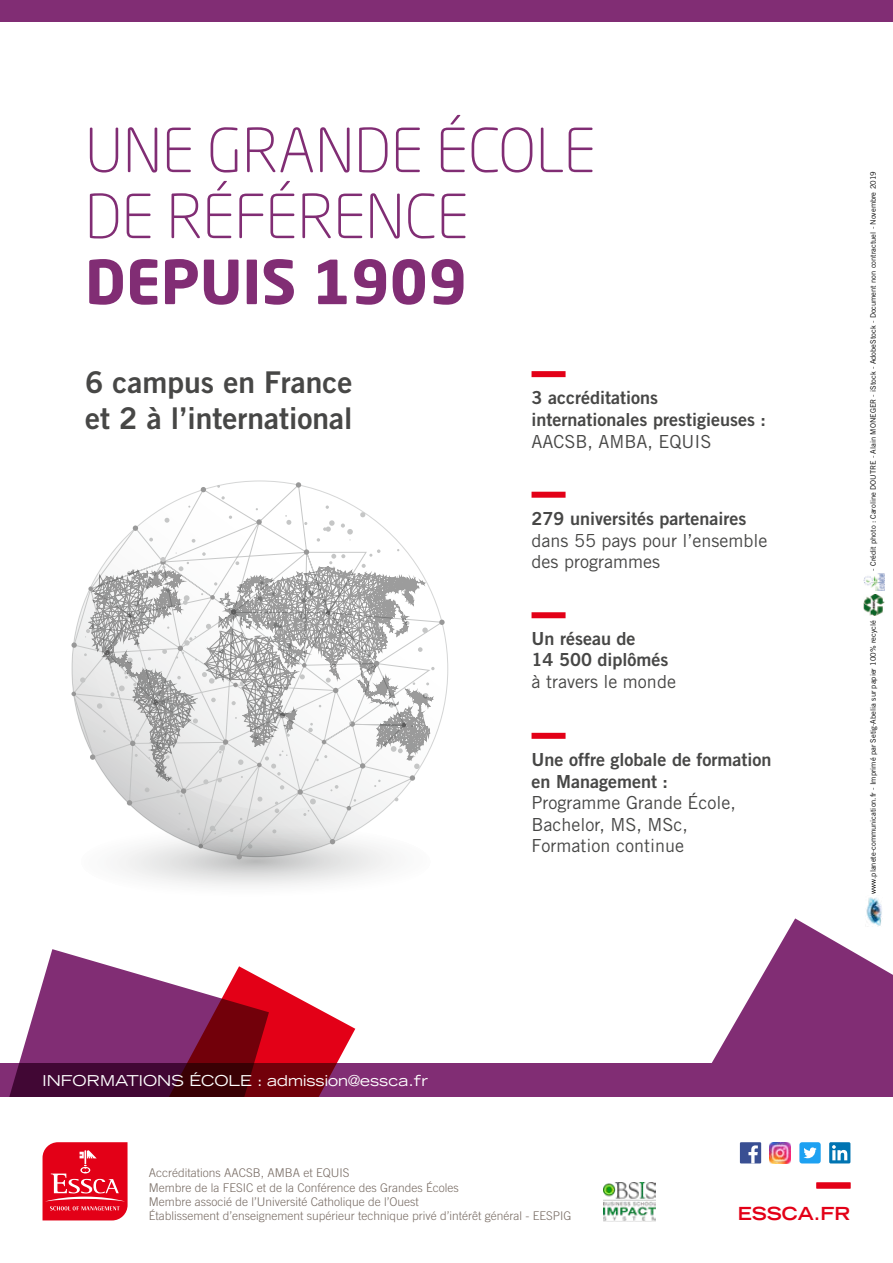
<style>
.page{position:relative;width:893px;height:1263px;background:#fff}
.page>*{position:absolute;margin:0;border:0;box-sizing:border-box;transform-origin:0 0}
.t1{font:300 60px/66px "Neo Sans Std";color:#812d74}
.t2{font:700 60px "Neo Sans Std";color:#812d74}
.t3{font:30px/36px "Trade Gothic LT Std Bd 2";color:#474746}
.t4{font:18px/21.6px "Trade Gothic LT Std Bd 2";color:#474746}
.t5{font:18px/21.6px "Trade Gothic LT Std";color:#474746}
.t6{font:700 expanded 18px "Trade Gothic LT Std";color:#e30017}
.t7{font:expanded 15px "Trade Gothic LT Std";color:#fff}
.t8{font:300 12px/14.4px "Trade Gothic LT Std";color:#786c64}
.t9{font:7.5px "Trade Gothic LT Std";color:#000}
.t10{font:300 7.5px "Trade Gothic LT Std";color:#756a62;scale:.9 1}
</style>
<div class="page">
<svg style="left:711px;top:918px;width:182px;height:145px;fill:#812d74"></svg>
<div style="left:0;top:0;width:893px;height:21px;background:#812d74"></div>
<div style="left:0;top:1063px;width:893px;height:34px;background:#812d74"></div>
<svg style="left:269px;top:982px;width:86px;height:115px;fill:#e30017"></svg>
<svg style="left:9px;top:949px;width:260px;height:148px"></svg>
<div style="left:531px;top:371px;width:35px;height:6px;background:#e30017"></div>
<div style="left:531px;top:492px;width:35px;height:6px;background:#e30017"></div>
<div style="left:531px;top:612px;width:35px;height:6px;background:#e30017"></div>
<div style="left:531px;top:733px;width:35px;height:6px;background:#e30017"></div>
<svg style="left:115px;top:483px;width:290px;height:66px"></svg>
<svg style="left:149px;top:538px;width:4px;height:3px"></svg>
<svg style="left:165px;top:518px;width:4px;height:5px"></svg>
<svg style="left:256px;top:519px;width:6px;height:6px"></svg>
<svg style="left:285px;top:515px;width:6px;height:10px"></svg>
<svg style="left:326px;top:505px;width:3px;height:4px"></svg>
<svg style="left:192px;top:539px;width:3px;height:4px"></svg>
<svg style="left:360px;top:512px;width:5px;height:5px"></svg>
<svg style="left:341px;top:523px;width:12px;height:17px"></svg>
<svg style="left:323px;top:520px;width:12px;height:12px"></svg>
<svg style="left:317px;top:538px;width:3px;height:4px"></svg>
<svg style="left:133px;top:525px;width:5px;height:6px"></svg>
<svg style="left:201px;top:487px;width:5px;height:5px"></svg>
<svg style="left:296px;top:482px;width:5px;height:6px"></svg>
<svg style="left:71px;top:549px;width:374px;height:337px"></svg>
<div style="left:740px;top:1142px;width:21px;height:21px;background:#394f93"></div>
<svg style="left:748px;top:1145px;width:10px;height:18px"></svg>
<img style="left:770px;top:1142px;width:21px;height:21px">
<div style="left:799px;top:1142px;width:22px;height:21px;background:#1da1f2;border-radius:3px"></div>
<svg style="left:803px;top:1147px;width:14px;height:11px"></svg>
<div style="left:829px;top:1142px;width:21px;height:21px;background:#0074b2;border-radius:2px"></div>
<svg style="left:832px;top:1145px;width:15px;height:15px"></svg>
<div style="left:816px;top:1182px;width:34px;height:6px;background:#e30017"></div>
<img style="left:604px;top:1183px;width:52px;height:38px">
<img style="left:865px;top:897px;width:17px;height:30px">
<img style="left:864px;top:573px;width:20px;height:18px">
<img style="left:863px;top:594px;width:21px;height:21px">
<svg style="left:43px;top:1142px;width:85px;height:78px;background:#e62135"></svg>
<h1 class="t1" style="left:85px;top:117px;width:512px">UNE GRANDE ÉCOLE<br>DE RÉFÉRENCE</h1>
<h1 class="t2" style="left:85px;top:243px;width:383px">DEPUIS 1909</h1>
<h2 class="t3" style="left:85px;top:364px;width:269px">6 campus en France et 2 à l’international</h2>
<h3 class="t4" style="left:531px;top:387px;width:236px">3 accréditations internationales prestigieuses :</h3>
<h3 class="t5" style="left:531px;top:430px;width:181px">AACSB, AMBA, EQUIS</h3>
<h3 class="t4" style="left:531px;top:507px;width:216px">279 universités partenaires</h3>
<h3 class="t5" style="left:531px;top:529px;width:237px">dans 55 pays pour l’ensemble des programmes</h3>
<h3 class="t4" style="left:531px;top:627px;width:138px">Un réseau de<br>14 500 diplômés</h3>
<h3 class="t5" style="left:531px;top:670px;width:146px">à travers le monde</h3>
<h3 class="t4" style="left:531px;top:748px;width:241px">Une offre globale de formation en Management :</h3>
<h3 class="t5" style="left:531px;top:792px;width:206px">Programme Grande École,<br>Bachelor, MS, MSc,<br>Formation continue</h3>
<p class="t9" style="left:868px;top:571px;width:401px;rotate:-90deg">- Crédit photo : Caroline DOUTRE - Alain MONEGER - iStock - AdobeStock - Document non contractuel - Novembre 2019</p>
<p class="t9" style="left:868px;top:893px;width:275px;rotate:-90deg">www.planete-communication.fr - Imprimé par Setig-Abelia sur papier 100% recyclé</p>
<p class="t10" style="left:869px;top:764px;width:159px;rotate:-90deg">Printed by SETIG-ABELIA - 100 % recycled paper</p>
<p class="t7" style="left:43px;top:1070px;width:387px">INFORMATIONS ÉCOLE : admission@essca.fr</p>
<p class="t8" style="left:149px;top:1165px;width:424px">Accréditations AACSB, AMBA et EQUIS<br>Membre de la FESIC et de la Conférence des Grandes Écoles<br>Membre associé de l’Université Catholique de l’Ouest<br>Établissement d’enseignement supérieur technique privé d’intérêt général - EESPIG</p>
<h3 class="t6" style="left:738px;top:1202px;width:114px">ESSCA.FR</h3>
</div>
